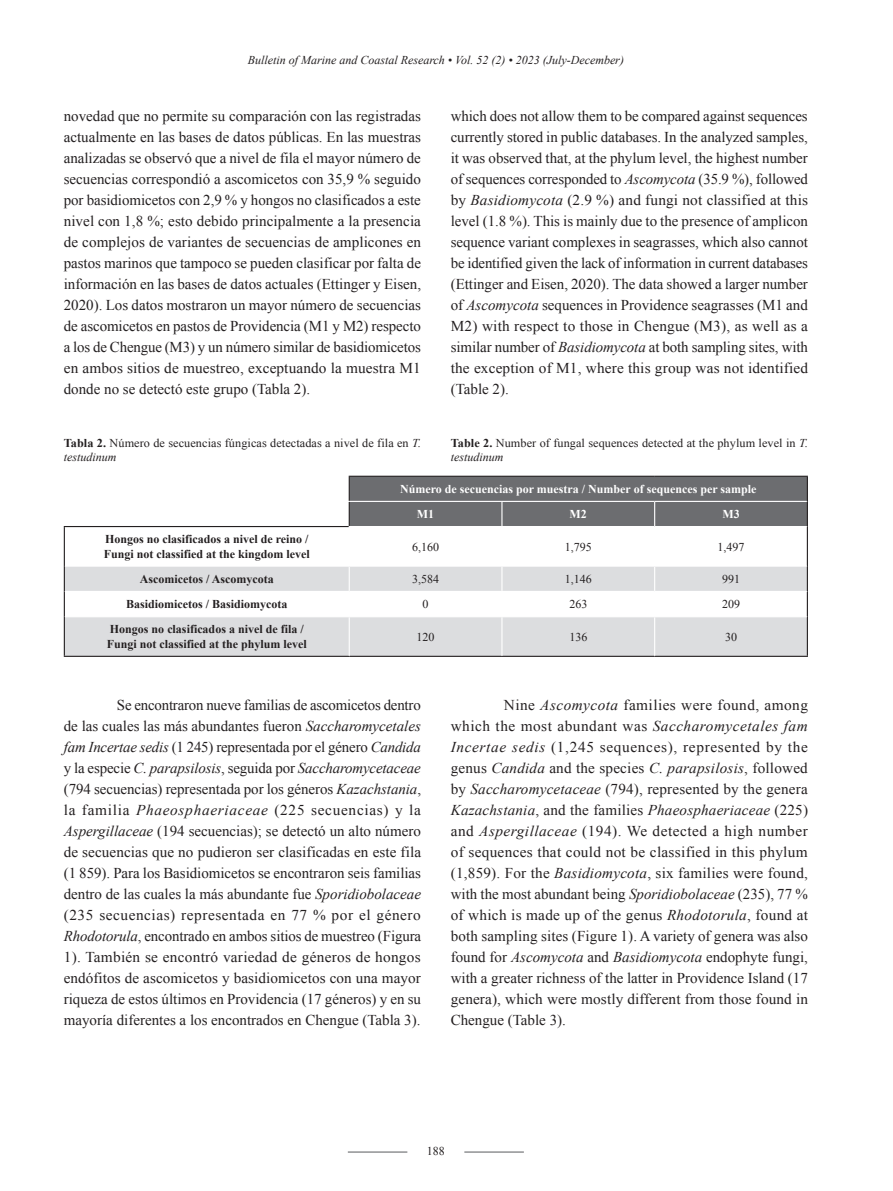
<style>
.page{position:relative;width:893px;height:1191px;background:#fff}
.page>*{position:absolute;margin:0;border:0;box-sizing:border-box;transform-origin:0 0}
.t1{font:15px/21px "Times New Roman";letter-spacing:.005em;color:#231f20;text-align:justify}
.t2{font:700 12px/14.4px "Times New Roman";color:#231f20}
.t3{font:12px/14.4px "Times New Roman";letter-spacing:.005em;color:#231f20}
.t4{font:italic 12px "Times New Roman";color:#231f20}
.t5{font:700 12px/25.2px "Times New Roman";color:#fff}
.s1{font-style:italic}
.s2{font-weight:700}
</style>
<div class="page">
<hr style="left:348px;top:1151px;width:59px;height:1px;background:#6c6d70">
<hr style="left:464px;top:1151px;width:60px;height:1px;background:#6c6d70">
<svg style="left:65px;top:566px;width:742px;height:90px;fill:#dcdddf"></svg>
<hr style="left:64px;top:526px;width:286px;height:1px;background:#231f20">
<hr style="left:64px;top:527px;width:1px;height:39px;background:#231f20">
<hr style="left:807px;top:526px;width:1px;height:40px;background:#231f20">
<svg style="left:64px;top:566px;width:1px;height:51px"></svg>
<svg style="left:807px;top:566px;width:1px;height:51px"></svg>
<hr style="left:64px;top:617px;width:1px;height:39px;background:#231f20">
<hr style="left:807px;top:617px;width:1px;height:39px;background:#231f20">
<hr style="left:64px;top:656px;width:285px;height:1px;background:#231f20">
<hr style="left:349px;top:656px;width:153px;height:1px;background:#231f20">
<hr style="left:502px;top:656px;width:153px;height:1px;background:#231f20">
<hr style="left:655px;top:656px;width:153px;height:1px;background:#231f20">
<hr style="left:65px;top:591px;width:284px;height:1px;background:#fff">
<hr style="left:349px;top:591px;width:153px;height:1px;background:#fff">
<svg style="left:349px;top:566px;width:1px;height:50px"></svg>
<hr style="left:502px;top:591px;width:153px;height:1px;background:#fff">
<svg style="left:501px;top:566px;width:1px;height:50px"></svg>
<hr style="left:655px;top:591px;width:152px;height:1px;background:#fff">
<svg style="left:654px;top:566px;width:1px;height:50px"></svg>
<hr style="left:65px;top:616px;width:284px;height:1px;background:#fff">
<hr style="left:349px;top:616px;width:153px;height:1px;background:#fff">
<hr style="left:349px;top:617px;width:1px;height:39px;background:#fff">
<hr style="left:502px;top:616px;width:153px;height:1px;background:#fff">
<hr style="left:501px;top:617px;width:1px;height:39px;background:#fff">
<hr style="left:655px;top:616px;width:152px;height:1px;background:#fff">
<hr style="left:654px;top:617px;width:1px;height:39px;background:#fff">
<svg style="left:349px;top:476px;width:459px;height:50px;background:#6e6f72"></svg>
<hr style="left:349px;top:526px;width:153px;height:1px;background:#fff">
<p class="t4" style="left:248px;top:52px;width:378px">Bulletin of Marine and Coastal Research • Vol. 52 (2) • 2023 (July-December)</p>
<p class="t1" style="left:64px;top:105px;width:359px">novedad que no permite su comparación con las registradas actualmente en las bases de datos públicas. En las muestras analizadas se observó que a nivel de fila el mayor número de secuencias correspondió a ascomicetos con 35,9 % seguido por basidiomicetos con 2,9 % y hongos no clasificados a este nivel con 1,8 %; esto debido principalmente a la presencia de complejos de variantes de secuencias de amplicones en pastos marinos que tampoco se pueden clasificar por falta de información en las bases de datos actuales (Ettinger y Eisen, 2020). Los datos mostraron un mayor número de secuencias de ascomicetos en pastos de Providencia (M1 y M2) respecto a los de Chengue (M3) y un número similar de basidiomicetos en ambos sitios de muestreo, exceptuando la muestra M1 donde no se detectó este grupo (Tabla 2).</p>
<p class="t1" style="left:451px;top:105px;width:359px">which does not allow them to be compared against sequences currently stored in public databases. In the analyzed samples, it was observed that, at the phylum level, the highest number of sequences corresponded to <span class="s1">Ascomycota</span> (35.9 %), followed by <span class="s1">Basidiomycota</span> (2.9 %) and fungi not classified at this level (1.8 %). This is mainly due to the presence of amplicon sequence variant complexes in seagrasses, which also cannot be identified given the lack of information in current databases (Ettinger and Eisen, 2020). The data showed a larger number of <span class="s1">Ascomycota</span> sequences in Providence seagrasses (M1 and M2) with respect to those in Chengue (M3), as well as a similar number of <span class="s1">Basidiomycota</span> at both sampling sites, with the exception of M1, where this group was not identified (Table 2).</p>
<p class="t3" style="left:64px;top:435px;width:359px"><span class="s2">Tabla 2.</span> Número de secuencias fúngicas detectadas a nivel de fila en <span class="s1">T. testudinum</span></p>
<p class="t5" style="left:417px;top:476px;width:341px;text-indent:-17px">Número de secuencias por muestra / Number of sequences per sample<br>M1</p>
<p class="t3" style="left:451px;top:435px;width:359px"><span class="s2">Table 2.</span> Number of fungal sequences detected at the phylum level in <span class="s1">T. testudinum</span></p>
<p class="t5" style="left:570px;top:501px;width:19px">M2</p>
<p class="t5" style="left:722px;top:501px;width:19px">M3</p>
<p class="t2" style="left:104px;top:531px;width:208px">Hongos no clasificados a nivel de reino /<br>Fungi not classified at the kingdom level</p>
<p class="t3" style="left:412px;top:539px;width:28px">6,160</p>
<p class="t3" style="left:565px;top:539px;width:28px">1,795</p>
<p class="t3" style="left:717px;top:539px;width:28px">1,497</p>
<p class="t2" style="left:140px;top:571px;width:135px">Ascomicetos / Ascomycota</p>
<p class="t3" style="left:412px;top:571px;width:28px">3,584</p>
<p class="t3" style="left:565px;top:571px;width:28px">1,146</p>
<p class="t3" style="left:722px;top:571px;width:19px">991</p>
<p class="t2" style="left:126px;top:596px;width:163px">Basidiomicetos / Basidiomycota</p>
<p class="t3" style="left:423px;top:597px;width:7px">0</p>
<p class="t3" style="left:569px;top:597px;width:19px">263</p>
<p class="t3" style="left:722px;top:597px;width:19px">209</p>
<p class="t2" style="left:107px;top:622px;width:202px">Hongos no clasificados a nivel de fila /<br>Fungi not classified at the phylum level</p>
<p class="t3" style="left:417px;top:629px;width:19px">120</p>
<p class="t3" style="left:569px;top:629px;width:19px">136</p>
<p class="t3" style="left:725px;top:629px;width:13px">30</p>
<p class="t1" style="left:64px;top:694px;width:359px;text-indent:53px">Se encontraron nueve familias de ascomicetos dentro de las cuales las más abundantes fueron <span class="s1">Saccharomycetales fam Incertae sedis</span> (1 245) representada por el género <span class="s1">Candida </span>y la especie <span class="s1">C. parapsilosis</span>, seguida por <span class="s1">Saccharomycetaceae </span>(794 secuencias) representada por los géneros <span class="s1">Kazachstania</span>, la familia <span class="s1">Phaeosphaeriaceae</span> (225 secuencias) y la <span class="s1">Aspergillaceae</span> (194 secuencias); se detectó un alto número de secuencias que no pudieron ser clasificadas en este fila (1 859). Para los Basidiomicetos se encontraron seis familias dentro de las cuales la más abundante fue <span class="s1">Sporidiobolaceae </span>(235 secuencias) representada en 77 % por el género <span class="s1">Rhodotorula</span>, encontrado en ambos sitios de muestreo (Figura 1). También se encontró variedad de géneros de hongos endófitos de ascomicetos y basidiomicetos con una mayor riqueza de estos últimos en Providencia (17 géneros) y en su mayoría diferentes a los encontrados en Chengue (Tabla 3).</p>
<p class="t1" style="left:451px;top:694px;width:359px;text-indent:53px">Nine <span class="s1">Ascomycota</span> families were found, among which the most abundant was <span class="s1">Saccharomycetales fam Incertae sedis</span> (1,245 sequences), represented by the genus <span class="s1">Candida</span> and the species <span class="s1">C. parapsilosis</span>, followed by <span class="s1">Saccharomycetaceae</span> (794), represented by the genera <span class="s1">Kazachstania</span>, and the families <span class="s1">Phaeosphaeriaceae</span> (225) and <span class="s1">Aspergillaceae</span> (194). We detected a high number of sequences that could not be classified in this phylum (1,859). For the <span class="s1">Basidiomycota</span>, six families were found, with the most abundant being <span class="s1">Sporidiobolaceae</span> (235), 77 % of which is made up of the genus <span class="s1">Rhodotorula</span>, found at both sampling sites (Figure 1). A variety of genera was also found for <span class="s1">Ascomycota</span> and <span class="s1">Basidiomycota</span> endophyte fungi, with a greater richness of the latter in Providence Island (17 genera), which were mostly different from those found in Chengue (Table 3).</p>
<p class="t3" style="left:427px;top:1144px;width:19px">188</p>
</div>
